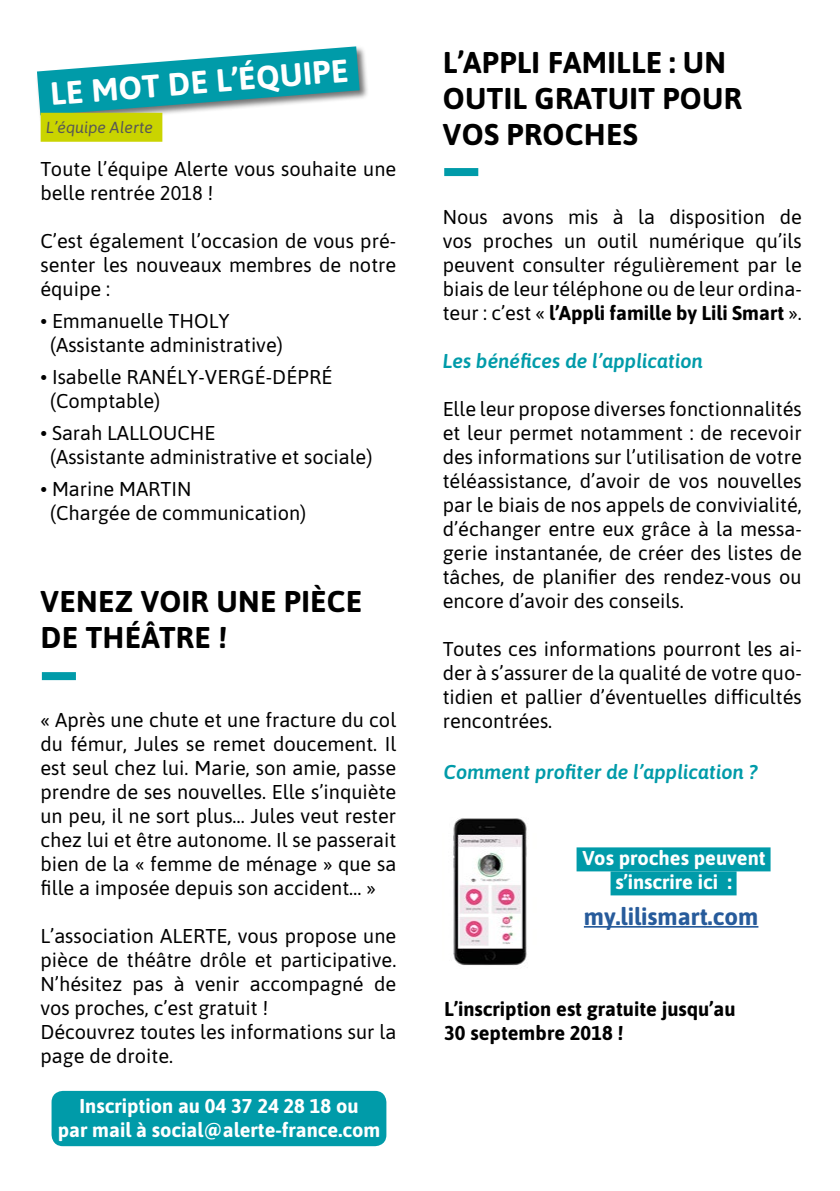
<style>
.page{position:relative;width:840px;height:1191px;background:#fff}
.page>*{position:absolute;margin:0;border:0;box-sizing:border-box;transform-origin:0 0}
.t1{font:700 32px "Asap";color:#fff}
.t2{font:700 30px/36px "Asap";letter-spacing:.01em;color:#000}
.t3{font:700 24px "Asap";color:#275b9b}
.t4{font:20px/24px "Asap";color:#000}
.t5{font:700 20px/24px "Asap";color:#fff;text-align:center}
.t6{font:italic 600 20px "Asap";color:#009ba9}
.t7{font:700 20px/24px "Asap";color:#000}
.t8{font:italic 16px "Asap";color:#575756}
.s1{font-weight:700}
</style>
<div class="page">
<div style="left:51px;top:1090px;width:335px;height:56px;background:#009ba9;border-radius:11px"></div>
<div style="left:444px;top:168px;width:34px;height:8px;background:#009ba9"></div>
<div style="left:42px;top:672px;width:34px;height:8px;background:#009ba9"></div>
<div style="left:576px;top:847px;width:194px;height:24px;background:#009ba9"></div>
<div style="left:610px;top:871px;width:126px;height:24px;background:#009ba9"></div>
<hr style="left:583px;top:926px;width:175px;height:1px;background:#275b9b">
<div style="left:36px;top:45px;width:333px;height:79px;background:#000;opacity:.55"></div>
<svg style="left:36px;top:45px;width:324px;height:71px"></svg>
<div style="left:41px;top:113px;width:121px;height:29px;background:#cad400;border:2px solid #cad400"></div>
<img style="left:453px;top:818px;width:74px;height:148px">
<h1 class="t1" style="left:49px;top:70px;width:300px;rotate:-4deg">LE MOT DE L’ÉQUIPE</h1>
<p class="t8" style="left:46px;top:117px;width:108px">L’équipe Alerte</p>
<p class="t4" style="left:40px;top:156px;width:357px">Toute l’équipe Alerte vous souhaite une belle rentrée 2018 !</p>
<p class="t4" style="left:40px;top:228px;width:357px;text-align:justify">C’est également l’occasion de vous pré&shy;senter les nouveaux membres de notre équipe :</p>
<p class="t4" style="left:50px;top:308px;width:234px;text-indent:-10px">• Emmanuelle THOLY (Assistante administrative)</p>
<p class="t4" style="left:50px;top:364px;width:284px;text-indent:-10px">• Isabelle RANÉLY-VERGÉ-DÉPRÉ (Comptable)</p>
<p class="t4" style="left:50px;top:420px;width:323px;text-indent:-10px">• Sarah LALLOUCHE<br>(Assistante administrative et sociale)</p>
<p class="t4" style="left:50px;top:476px;width:257px;text-indent:-10px">• Marine MARTIN<br>(Chargée de communication)</p>
<h2 class="t2" style="left:41px;top:582px;width:323px">VENEZ VOIR UNE PIÈCE<br>DE THÉÂTRE !</h2>
<p class="t4" style="left:40px;top:707px;width:357px;text-align:justify">« Après une chute et une fracture du col du fémur, Jules se remet doucement. Il est seul chez lui. Marie, son amie, passe prendre de ses nouvelles. Elle s’inquiète un peu, il ne sort plus… Jules veut rester chez lui et être autonome. Il se passerait bien de la « femme de ménage » que sa fille a imposée depuis son accident… »</p>
<p class="t4" style="left:40px;top:923px;width:357px">L’association ALERTE, vous propose une pièce de théâtre drôle et participative.<br>N’hésitez pas à venir accompagné de vos proches, c’est gratuit !<br>Découvrez toutes les informations sur la page de droite.</p>
<p class="t5" style="left:58px;top:1092px;width:324px">Inscription au 04 37 24 28 18 ou<br>par mail à social@alerte-france.com</p>
<h2 class="t2" style="left:442px;top:43px;width:300px">L’APPLI FAMILLE : UN<br>OUTIL GRATUIT POUR<br>VOS PROCHES</h2>
<p class="t4" style="left:442px;top:204px;width:360px;text-align:justify">Nous avons mis à la disposition de vos proches un outil numérique qu’ils peuvent consulter régulièrement par le biais de leur téléphone ou de leur ordina&shy;teur : c’est « <span class="s1">l’Appli famille by Lili Smart</span> ».</p>
<p class="t6" style="left:442px;top:347px;width:261px">Les bénéfices de l’application</p>
<p class="t4" style="left:442px;top:396px;width:360px;text-align:justify">Elle leur propose diverses fonctionnalités et leur permet notamment : de recevoir des informations sur l’utilisation de votre téléassistance, d’avoir de vos nouvelles par le biais de nos appels de convivialité, d’échanger entre eux grâce à la messa&shy;gerie instantanée, de créer des listes de tâches, de planifier des rendez-vous ou encore d’avoir des conseils.</p>
<p class="t4" style="left:442px;top:636px;width:360px;text-align:justify">Toutes ces informations pourront les ai&shy;der à s’assurer de la qualité de votre quo&shy;tidien et pallier d’éventuelles difficultés rencontrées.</p>
<p class="t6" style="left:443px;top:758px;width:315px">Comment profiter de l’application ?</p>
<p class="t5" style="left:582px;top:845px;width:185px">Vos proches peuvent s’inscrire ici :</p>
<p class="t3" style="left:583px;top:900px;width:176px">my.lilismart.com</p>
<p class="t7" style="left:444px;top:996px;width:293px">L’inscription est gratuite jusqu’au<br>30 septembre 2018 !</p>
</div>
